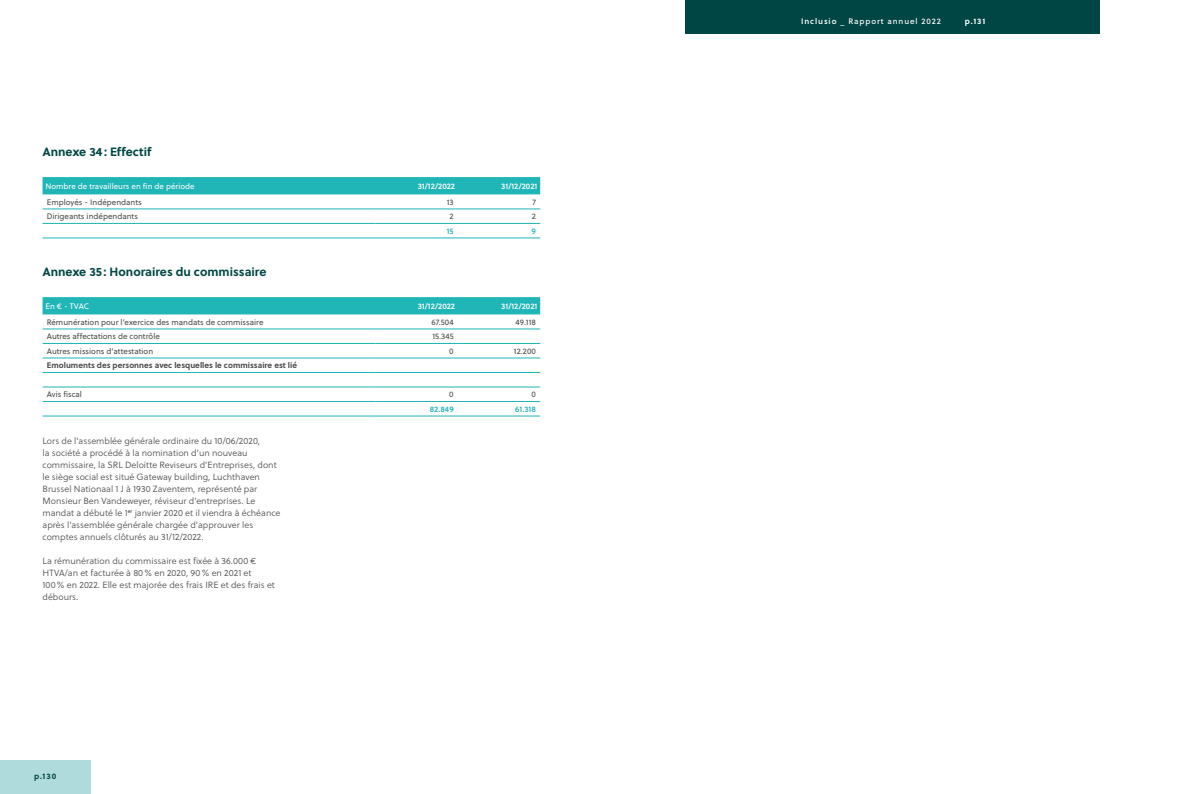
<style>
.page{position:relative;width:1191px;height:794px;background:#fff}
.page>*{position:absolute;margin:0;border:0;box-sizing:border-box;transform-origin:0 0}
.t1{font:700 12px "Soleil";color:#004645}
.t2{font:9px/12px "Soleil Lt";color:#4a4a49}
.t3{font:8px "Soleil";color:#4a4a49}
.t4{font:700 8px "Soleil";color:#4a4a49}
.t5{font:8px "Soleil";color:#fff}
.t6{font:8px "Soleil Sb";color:#fff}
.t7{font:8px "Soleil Bk";letter-spacing:.11em;color:#fff}
.t8{font:8px "Soleil Sb";color:#20b5b6}
.t9{font:700 8px "Soleil";color:#fff}
.t10{font:700 8px "Soleil";color:#004645}
.s1{font-family:"Soleil Sb"}
</style>
<div class="page">
<div style="left:685px;top:0;width:415px;height:34px;background:#004645"></div>
<div style="left:0;top:760px;width:90px;height:34px;background:#afdbdc"></div>
<div style="left:43px;top:177px;width:497px;height:17px;background:#20b5b6"></div>
<hr style="left:43px;top:209px;width:333px;height:1px;background:#20b5b6">
<hr style="left:376px;top:209px;width:82px;height:1px;background:#20b5b6">
<hr style="left:458px;top:209px;width:82px;height:1px;background:#20b5b6">
<hr style="left:376px;top:223px;width:82px;height:1px;background:#20b5b6">
<hr style="left:458px;top:223px;width:82px;height:1px;background:#20b5b6">
<hr style="left:376px;top:237px;width:82px;height:1px;background:#20b5b6">
<hr style="left:458px;top:237px;width:82px;height:1px;background:#20b5b6">
<hr style="left:43px;top:223px;width:333px;height:1px;background:#20b5b6">
<hr style="left:43px;top:237px;width:333px;height:1px;background:#20b5b6">
<div style="left:43px;top:297px;width:497px;height:17px;background:#20b5b6"></div>
<hr style="left:43px;top:329px;width:333px;height:1px;background:#20b5b6">
<hr style="left:376px;top:329px;width:82px;height:1px;background:#20b5b6">
<hr style="left:458px;top:329px;width:82px;height:1px;background:#20b5b6">
<hr style="left:43px;top:343px;width:333px;height:1px;background:#20b5b6">
<hr style="left:376px;top:343px;width:82px;height:1px;background:#20b5b6">
<hr style="left:458px;top:343px;width:82px;height:1px;background:#20b5b6">
<hr style="left:43px;top:387px;width:333px;height:1px;background:#20b5b6">
<hr style="left:376px;top:387px;width:82px;height:1px;background:#20b5b6">
<hr style="left:458px;top:387px;width:82px;height:1px;background:#20b5b6">
<hr style="left:43px;top:401px;width:333px;height:1px;background:#20b5b6">
<hr style="left:43px;top:415px;width:333px;height:1px;background:#20b5b6">
<hr style="left:376px;top:401px;width:82px;height:1px;background:#20b5b6">
<hr style="left:376px;top:415px;width:82px;height:1px;background:#20b5b6">
<hr style="left:458px;top:401px;width:82px;height:1px;background:#20b5b6">
<hr style="left:458px;top:415px;width:82px;height:1px;background:#20b5b6">
<hr style="left:43px;top:358px;width:333px;height:1px;background:#20b5b6">
<hr style="left:43px;top:372px;width:333px;height:1px;background:#20b5b6">
<hr style="left:376px;top:358px;width:82px;height:1px;background:#20b5b6">
<hr style="left:376px;top:372px;width:82px;height:1px;background:#20b5b6">
<hr style="left:458px;top:358px;width:82px;height:1px;background:#20b5b6">
<hr style="left:458px;top:372px;width:82px;height:1px;background:#20b5b6">
<h1 class="t1" style="left:43px;top:142px;width:110px">Annexe 34 : Effectif</h1>
<p class="t5" style="left:45px;top:180px;width:151px">Nombre de travailleurs en fin de période</p>
<p class="t6" style="left:418px;top:180px;width:39px">31/12/2022</p>
<p class="t6" style="left:501px;top:180px;width:38px">31/12/2021</p>
<p class="t3" style="left:47px;top:196px;width:96px">Employés - Indépendants</p>
<p class="t3" style="left:447px;top:196px;width:8px">13</p>
<p class="t3" style="left:532px;top:196px;width:5px">7</p>
<p class="t3" style="left:47px;top:210px;width:93px">Dirigeants indépendants</p>
<p class="t3" style="left:449px;top:210px;width:6px">2</p>
<p class="t3" style="left:532px;top:210px;width:6px">2</p>
<p class="t8" style="left:447px;top:225px;width:8px">15</p>
<p class="t8" style="left:531px;top:225px;width:6px">9</p>
<h1 class="t1" style="left:43px;top:262px;width:225px">Annexe 35 : Honoraires du commissaire</h1>
<p class="t5" style="left:45px;top:300px;width:45px">En € - TVAC</p>
<p class="t6" style="left:418px;top:300px;width:39px">31/12/2022</p>
<p class="t6" style="left:501px;top:300px;width:38px">31/12/2021</p>
<p class="t3" style="left:47px;top:316px;width:218px">Rémunération pour l’exercice des mandats de commissaire</p>
<p class="t3" style="left:431px;top:316px;width:24px">67.504</p>
<p class="t3" style="left:515px;top:316px;width:22px">49.118</p>
<p class="t3" style="left:47px;top:330px;width:115px">Autres affectations de contrôle</p>
<p class="t3" style="left:432px;top:330px;width:23px">15.345</p>
<p class="t3" style="left:47px;top:345px;width:108px">Autres missions d’attestation</p>
<p class="t3" style="left:449px;top:345px;width:6px">0</p>
<p class="t3" style="left:514px;top:345px;width:23px">12.200</p>
<p class="t4" style="left:47px;top:359px;width:252px">Emoluments des personnes avec lesquelles le commissaire est lié</p>
<p class="t3" style="left:47px;top:388px;width:37px">Avis fiscal</p>
<p class="t3" style="left:449px;top:388px;width:6px">0</p>
<p class="t3" style="left:531px;top:388px;width:6px">0</p>
<p class="t8" style="left:430px;top:403px;width:25px">82.849</p>
<p class="t8" style="left:515px;top:403px;width:22px">61.318</p>
<p class="t2" style="left:43px;top:435px;width:239px">Lors de l’assemblée générale ordinaire du 10/06/2020,<br>la société a procédé à la nomination d’un nouveau commissaire, la SRL Deloitte Reviseurs d’Entreprises, dont le siège social est situé Gateway building, Luchthaven Brussel Nationaal 1 J à 1930 Zaventem, représenté par Monsieur Ben Vandeweyer, réviseur d’entreprises. Le mandat a débuté le 1<sup>er</sup> janvier 2020 et il viendra à échéance après l’assemblée générale chargée d’approuver les comptes annuels clôturés au 31/12/2022.</p>
<p class="t2" style="left:43px;top:555px;width:234px">La rémunération du commissaire est fixée à 36.000 € HTVA/an et facturée à 80 % en 2020, 90 % en 2021 et<br>100 % en 2022. Elle est majorée des frais IRE et des frais et débours.</p>
<p class="t10" style="left:34px;top:770px;width:24px">p.130</p>
<p class="t7" style="left:801px;top:15px;width:141px"><span class="s1">Inclusio</span> _ Rapport annuel 2022</p>
<p class="t9" style="left:964px;top:15px;width:22px">p.131</p>
</div>
